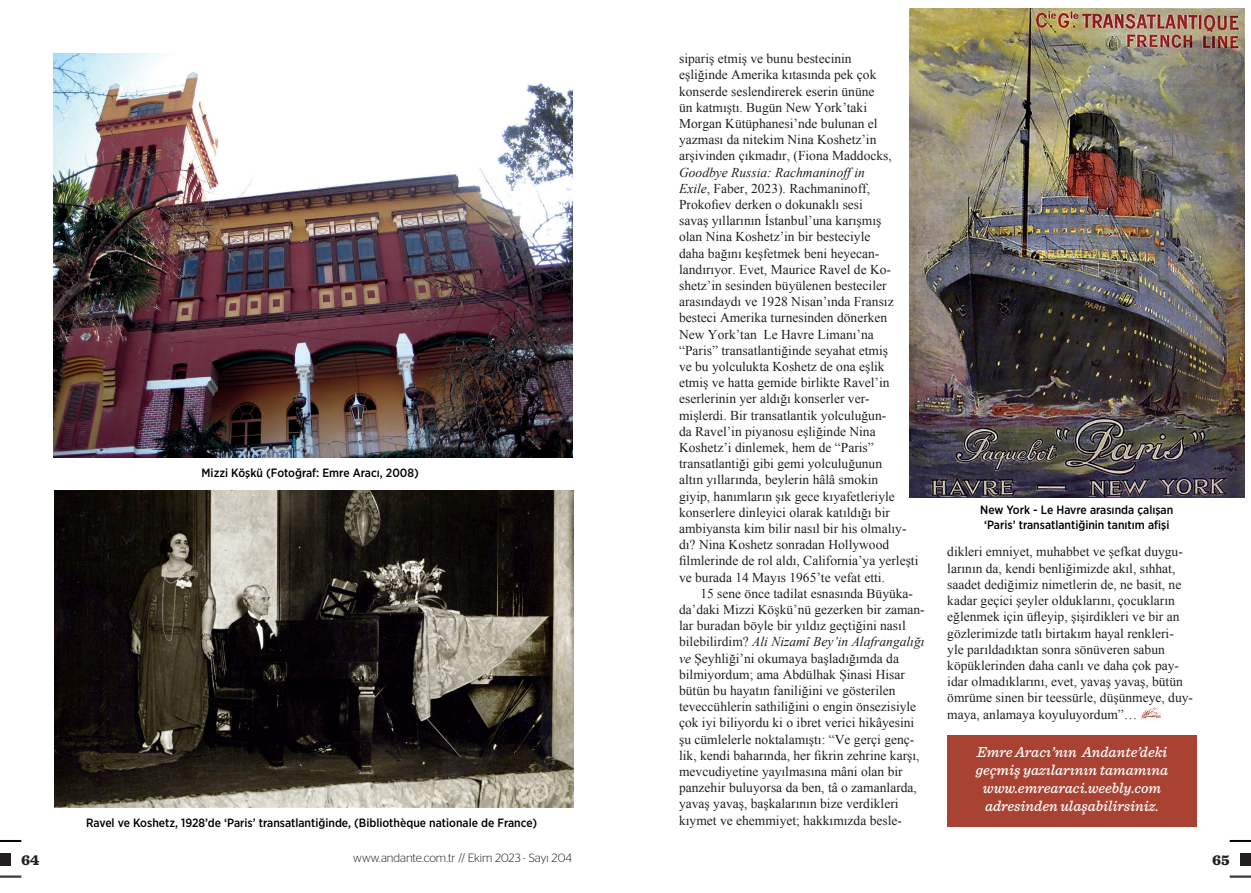
<style>
.page{position:relative;width:1251px;height:893px;background:#fff}
.page>*{position:absolute;margin:0;border:0;box-sizing:border-box;transform-origin:0 0}
.t1{font:italic 500 15px/18px "Sentinel";color:#fff;text-align:center}
.t2{font:900 15px "Sentinel";color:#231f20}
.t3{font:13.5px/16.2px "Times New Roman";color:#231f20}
.t4{font:500 12px/14.4px "Gotham Narrow";color:#000;text-align:center}
.t5{font:300 12px "DK Stag Sans";letter-spacing:-.005em;color:#231f20}
.s1{font-style:italic}
</style>
<div class="page">
<svg style="left:1229px;top:876px;width:21px;height:2px"></svg>
<svg style="left:1229px;top:840px;width:21px;height:2px"></svg>
<div style="left:1239px;top:853px;width:11px;height:12px;background:#231f20"></div>
<svg style="left:0;top:876px;width:21px;height:2px"></svg>
<svg style="left:0;top:840px;width:21px;height:2px"></svg>
<div style="left:0;top:853px;width:11px;height:12px;background:#231f20"></div>
<div style="left:946px;top:735px;width:250px;height:91px;background:#a94232"></div>
<img style="left:53px;top:54px;width:519px;height:403px">
<svg style="left:1141px;top:707px;width:19px;height:12px"></svg>
<img style="left:909px;top:9px;width:334px;height:489px">
<img style="left:54px;top:490px;width:519px;height:317px">
<p class="t4" style="left:201px;top:466px;width:219px">Mizzi Köşkü (Fotoğraf: Emre Aracı, 2008)</p>
<p class="t4" style="left:86px;top:816px;width:452px">Ravel ve Koshetz, 1928’de ‘Paris’ transatlantiğinde, (Bibliothèque nationale de France)</p>
<p class="t3" style="left:679px;top:50px;width:214px">sipariş etmiş ve bunu bestecinin eşliğinde Amerika kıtasında pek çok konserde seslendirerek eserin ününe<br>ün katmıştı. Bugün New York’taki Morgan Kütüphanesi’nde bulunan el yazması da nitekim Nina Koshetz’in arşivinden çıkmadır, (Fiona Maddocks,</p>
<p class="t3" style="left:679px;top:164px;width:241px"><span class="s1">Goodbye Russia: Rachmaninoff in<br>Exile</span>, Faber, 2023). Rachmaninoff, Prokofiev derken o dokunaklı sesi<br>savaş yıllarının İstanbul’una karışmış<br>olan Nina Koshetz’in bir besteciyle<br>daha bağını keşfetmek beni heyecan&shy;landırıyor. Evet, Maurice Ravel de Ko&shy;shetz’in sesinden büyülenen besteciler arasındaydı ve 1928 Nisan’ında Fransız besteci Amerika turnesinden dönerken<br>New York’tan Le Havre Limanı’na<br>“Paris” transatlantiğinde seyahat etmiş<br>ve bu yolculukta Koshetz de ona eşlik<br>etmiş ve hatta gemide birlikte Ravel’in eserlerinin yer aldığı konserler ver&shy;mişlerdi. Bir transatlantik yolculuğun-<br>da Ravel’in piyanosu eşliğinde Nina Koshetz’i dinlemek, hem de “Paris” transatlantiği gibi gemi yolculuğunun<br>altın yıllarında, beylerin hâlâ smokin<br>giyip, hanımların şık gece kıyafetleriyle konserlere dinleyici olarak katıldığı bir ambiyansta kim bilir nasıl bir his olmalıy&shy;dı? Nina Koshetz sonradan Hollywood filmlerinde de rol aldı, California’ya yerleşti ve burada 14 Mayıs 1965’te vefat etti.</p>
<p class="t3" style="left:679px;top:585px;width:247px;text-indent:21px">15 sene önce tadilat esnasında Büyüka&shy;da’daki Mizzi Köşkü’nü gezerken bir zaman&shy;lar buradan böyle bir yıldız geçtiğini nasıl bilebilirdim? <span class="s1">Ali Nizamî Bey’in Alafrangalığı ve</span> Şeyhliği’ni okumaya başladığımda da bilmiyordum; ama Abdülhak Şinasi Hisar bütün bu hayatın faniliğini ve gösterilen teveccühlerin sathiliğini o engin önsezisiyle çok iyi biliyordu ki o ibret verici hikâyesini şu cümlelerle noktalamıştı: “Ve gerçi genç&shy;lik, kendi baharında, her fikrin zehrine karşı, mevcudiyetine yayılmasına mâni olan bir panzehir buluyorsa da ben, tâ o zamanlarda, yavaş yavaş, başkalarının bize verdikleri kıymet ve ehemmiyet; hakkımızda besle-</p>
<p class="t4" style="left:979px;top:503px;width:194px">New York - Le Havre arasında çalışan ‘Paris’ transatlantiğinin tanıtım afişi</p>
<p class="t3" style="left:947px;top:544px;width:247px">dikleri emniyet, muhabbet ve şefkat duygu&shy;larının da, kendi benliğimizde akıl, sıhhat, saadet dediğimiz nimetlerin de, ne basit, ne kadar geçici şeyler olduklarını, çocukların eğlenmek için üfleyip, şişirdikleri ve bir an gözlerimizde tatlı birtakım hayal renkleri&shy;yle parıldadıktan sonra sönüveren sabun köpüklerinden daha canlı ve daha çok pay&shy;idar olmadıklarını, evet, yavaş yavaş, bütün ömrüme sinen bir teessürle, düşünmeye, duy&shy;maya, anlamaya koyuluyordum”…</p>
<p class="t1" style="left:975px;top:742px;width:194px">Emre Aracı’nın Andante’deki geçmiş yazılarının tamamına www.emrearaci.weebly.com adresinden ulaşabilirsiniz.</p>
<p class="t2" style="left:21px;top:848px;width:20px">64</p>
<p class="t5" style="left:353px;top:851px;width:220px">www.andante.com.tr // Ekim 2023 - Sayı 204</p>
<p class="t2" style="left:1211px;top:848px;width:19px">65</p>
</div>
